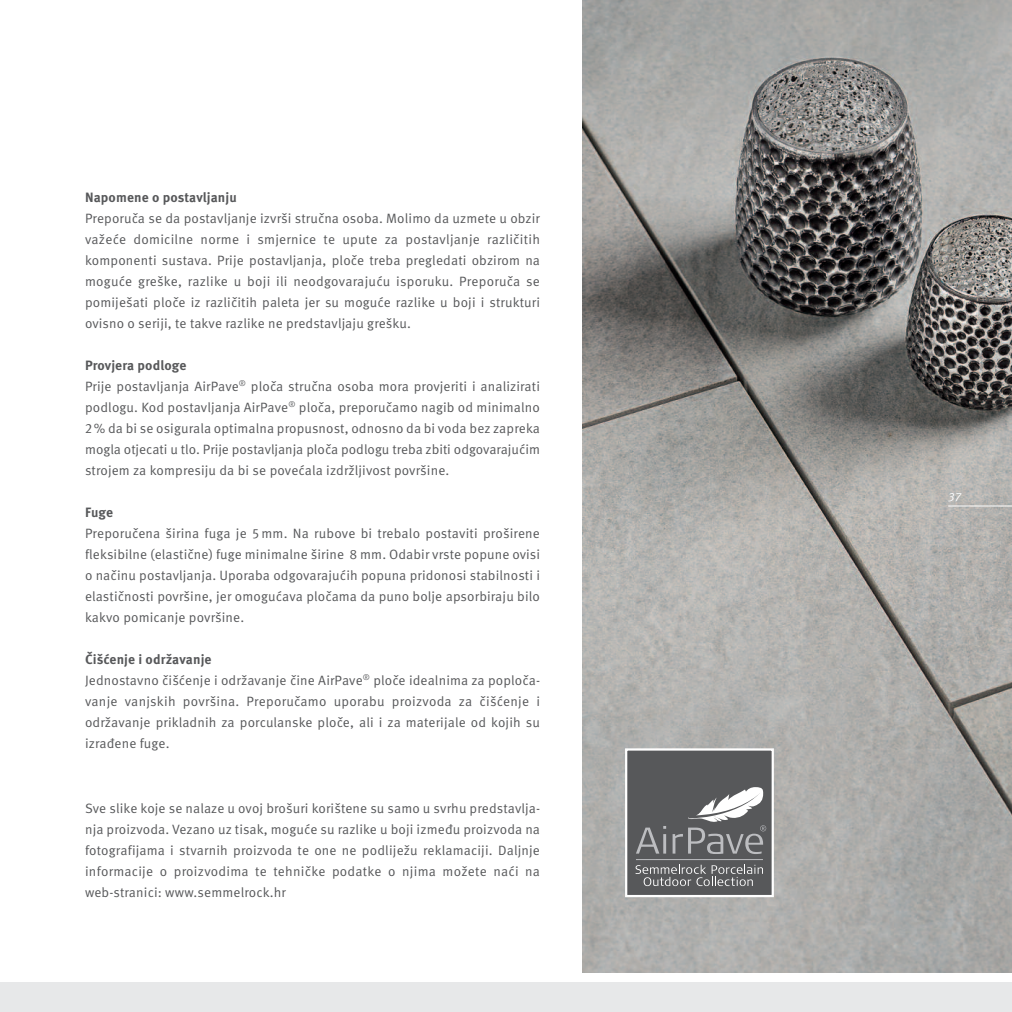
<style>
.page{position:relative;width:1012px;height:1012px;background:#fff}
.page>*{position:absolute;margin:0;border:0;box-sizing:border-box;transform-origin:0 0}
.t1{font:13.5px/21px "Meta Pro";letter-spacing:.01em;color:#57585a}
.t2{font:700 13.5px "Meta Pro";letter-spacing:.01em;color:#57585a}
.t3{font:italic 12px "Meta Plus Normal Caps";color:#fff}
.s1{font-weight:700}
.s2{font-family:"Meta Plus Normal Caps"}
</style>
<div class="page">
<img style="left:583px;top:0;width:429px;height:973px">
<div style="left:0;top:982px;width:1012px;height:30px;background:#e7e8e9"></div>
<div style="left:627px;top:751px;width:145px;height:144px;background:#57585a"></div>
<svg style="left:636px;top:865px;width:127px;height:21px"></svg>
<hr style="left:636px;top:859px;width:127px;height:1px;background:#bcbdc0">
<svg style="left:636px;top:826px;width:30px;height:28px"></svg>
<svg style="left:673px;top:787px;width:93px;height:67px"></svg>
<div style="left:625px;top:748px;width:149px;height:149px;border:2px solid #fff"></div>
<hr style="left:948px;top:506px;width:64px;height:1px;background:#fff">
<p class="t2" style="left:85px;top:192px;width:153px">Napomene o postavljanju</p>
<p class="t1" style="left:85px;top:209px;width:456px;text-align:justify">Preporuča se da postavljanje izvrši stručna osoba. Molimo da uzmete u obzir važeće domicilne norme i smjernice te upute za postavljanje različitih komponenti sustava. Prije postavljanja, ploče treba pregledati obzirom na moguće greške, razlike u boji ili neodgovarajuću isporuku. Preporuča se pomiješati ploče iz različitih paleta jer su moguće razlike u boji i strukturi ovisno o seriji, te takve razlike ne predstavljaju grešku.</p>
<p class="t1" style="left:85px;top:356px;width:456px"><span class="s1">Provjera podloge<br></span>Prije postavljanja AirPave<sup>®</sup> ploča stručna osoba mora provjeriti i analizirati podlogu. Kod postavljanja AirPave<sup>®</sup> ploča, preporučamo nagib od minimalno <span class="s2">2</span>% da bi se osigurala optimalna propusnost, odnosno da bi voda bez zapreka mogla otjecati u tlo. Prije postavljanja ploča podlogu treba zbiti odgovarajućim strojem za kompresiju da bi se povećala izdržljivost površine.</p>
<p class="t1" style="left:85px;top:503px;width:456px"><span class="s1">Fuge<br></span>Preporučena širina fuga je <span class="s2">5</span> mm. Na rubove bi trebalo postaviti proširene fleksibilne (elastične) fuge minimalne širine <span class="s2">8</span> mm. Odabir vrste popune ovisi o načinu postavljanja. Uporaba odgovarajućih popuna pridonosi stabilnosti i elastičnosti površine, jer omogućava pločama da puno bolje apsorbiraju bilo kakvo pomicanje površine.</p>
<p class="t1" style="left:85px;top:650px;width:457px"><span class="s1">Čišćenje i održavanje<br></span>Jednostavno čišćenje i održavanje čine AirPave<sup>®</sup> ploče idealnima za poploča&shy;vanje vanjskih površina. Preporučamo uporabu proizvoda za čišćenje i održavanje prikladnih za porculanske ploče, ali i za materijale od kojih su izrađene fuge.</p>
<p class="t1" style="left:85px;top:799px;width:457px;text-align:justify">Sve slike koje se nalaze u ovoj brošuri korištene su samo u svrhu predstavlja&shy;nja proizvoda. Vezano uz tisak, moguće su razlike u boji između proizvoda na fotografijama i stvarnih proizvoda te one ne podliježu reklamaciji. Daljnje informacije o proizvodima te tehničke podatke o njima možete naći na web-stranici: www.semmelrock.hr</p>
<p class="t3" style="left:948px;top:489px;width:14px">37</p>
</div>
